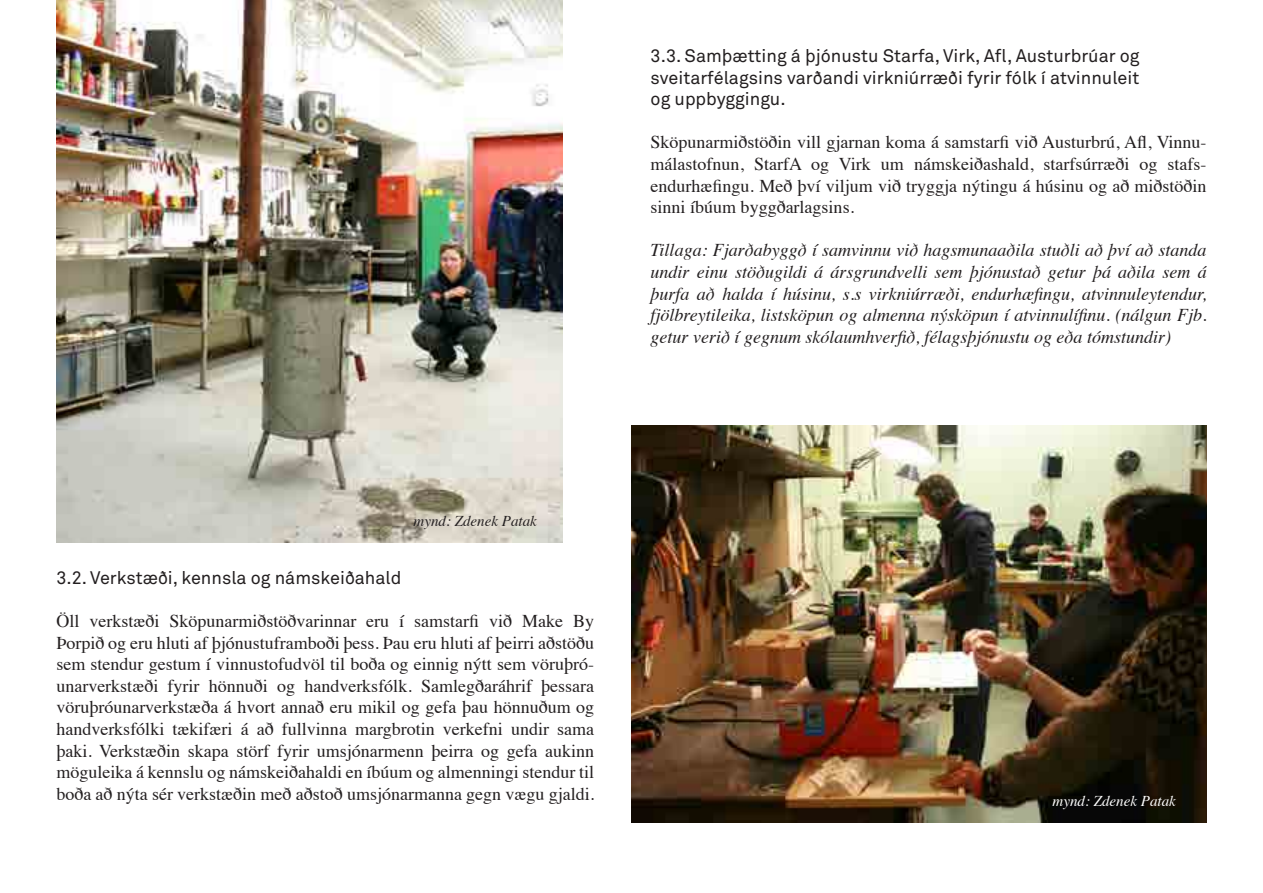
<style>
.page{position:relative;width:1263px;height:893px;background:#fff}
.page>*{position:absolute;margin:0;border:0;box-sizing:border-box;transform-origin:0 0}
._4_Text{font:18px/21.6px "Times";color:#231f20;text-align:justify}
._5_Text-Italic{font:italic 18px/21.6px "Times";color:#231f20;text-align:justify}
._3_Subtitle{font:18px "Akkurat";color:#231f20}
._6_Legend{font:italic 15px "Times";color:#231f20}
._6_Legend-2{font:italic 15px "Times";color:#fff}
</style>
<div class="page">
<img style="left:631px;top:425px;width:575px;height:397px">
<img style="left:56px;top:0;width:506px;height:542px">
<p class="_3_Subtitle" style="left:651px;top:45px;width:490px">3.3. Samþætting á þjónustu Starfa, Virk, Afl, Austurbrúar og</p>
<p class="_3_Subtitle" style="left:651px;top:67px;width:490px">sveitarfélagsins varðandi virkniúrræði fyrir fólk í atvinnuleit</p>
<p class="_3_Subtitle" style="left:651px;top:88px;width:133px">og uppbyggingu.</p>
<p class="_4_Text" style="left:651px;top:130px;width:557px">Sköpunarmiðstöðin vill gjarnan koma á samstarfi við Austurbrú, Afl, Vinnu&shy;málastofnun, StarfA og Virk um námskeiðashald, starfsúrræði og stafs&shy;endurhæfingu. Með því viljum við tryggja nýtingu á húsinu og að miðstöðin sinni íbúum byggðarlagsins.</p>
<p class="_5_Text-Italic" style="left:651px;top:238px;width:557px">Tillaga: Fjarðabyggð í samvinnu við hagsmunaaðila stuðli að því að standa undir einu stöðugildi á ársgrundvelli sem þjónustað getur þá aðila sem á þurfa að halda í húsinu, s.s virkniúrræði, endurhæfingu, atvinnuleytendur, fjölbreytileika, listsköpun og almenna nýsköpun í atvinnulífinu. (nálgun Fjb. getur verið í gegnum skólaumhverfið, félagsþjónustu og eða tómstundir)</p>
<p class="_6_Legend" style="left:414px;top:508px;width:125px">mynd: Zdenek Patak</p>
<p class="_3_Subtitle" style="left:56px;top:567px;width:347px">3.2. Verkstæði, kennsla og námskeiðahald</p>
<p class="_4_Text" style="left:56px;top:609px;width:539px">Öll verkstæði Sköpunarmiðstöðvarinnar eru í samstarfi við Make By Þorpið og eru hluti af þjónustuframboði þess. Þau eru hluti af þeirri aðstöðu sem stendur gestum í vinnustofudvöl til boða og einnig nýtt sem vöruþró&shy;unarverkstæði fyrir hönnuði og handverksfólk. Samlegðaráhrif þessara vöruþróunarverkstæða á hvort annað eru mikil og gefa þau hönnuðum og handverksfólki tækifæri á að fullvinna margbrotin verkefni undir sama þaki. Verkstæðin skapa störf fyrir umsjónarmenn þeirra og gefa aukinn möguleika á kennslu og námskeiðahaldi en íbúum og almenningi stendur til boða að nýta sér verkstæðin með aðstoð umsjónarmanna gegn vægu gjaldi.</p>
<p class="_6_Legend-2" style="left:1052px;top:788px;width:125px">mynd: Zdenek Patak</p>
</div>
